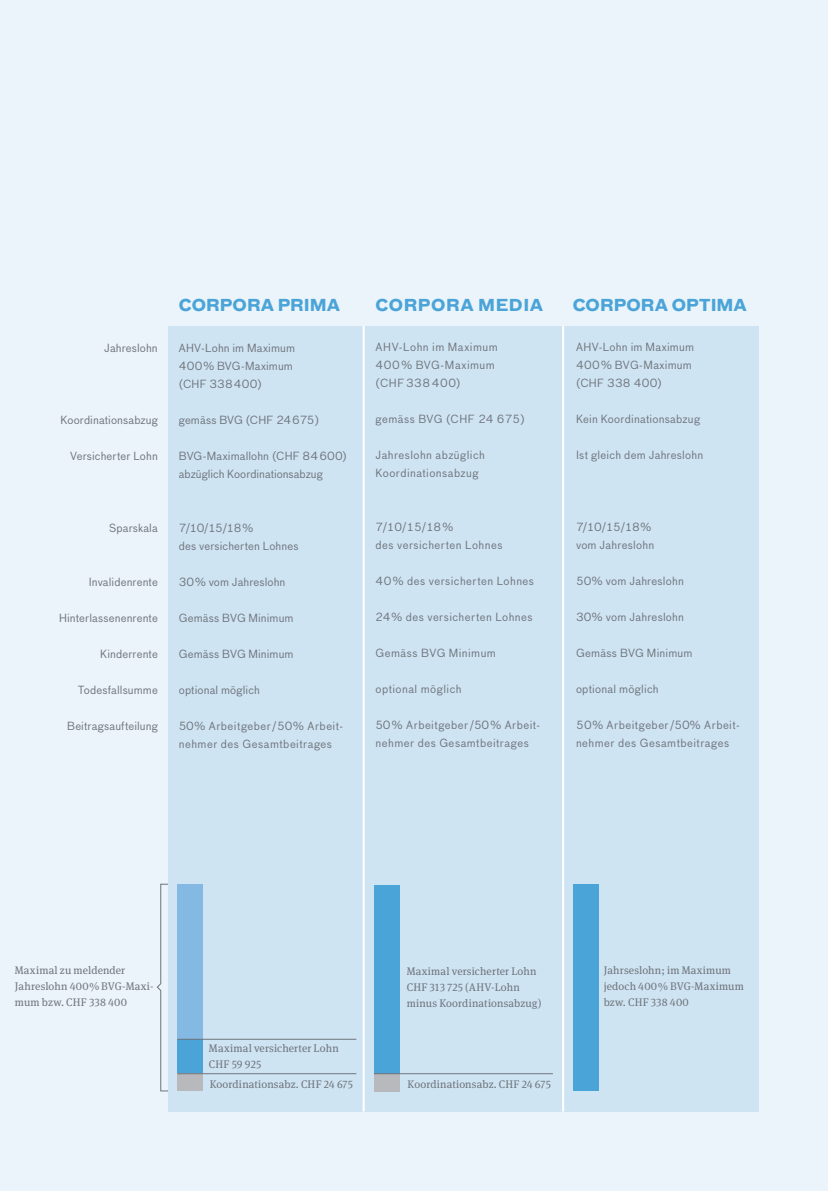
<style>
.page{position:relative;width:828px;height:1191px;background:#ebf4fa}
.page>*{position:absolute;margin:0;border:0;box-sizing:border-box;transform-origin:0 0}
.t1{font:700 16px "Bau Pro";letter-spacing:.01em;color:#4ba4d8}
.t2{font:700 16px "Bau Pro";letter-spacing:.035em;color:#4ba4d8}
.t3{font:11px/18px "Bau Pro";letter-spacing:.025em;color:#6f747b}
.t4{font:11px/16px "Meta Serif Pro";letter-spacing:.015em;color:#6f747b}
.t5{font:11px/18px "Bau Pro";letter-spacing:.045em;color:#6f747b}
.t6{font:11px/18px "Bau Pro";letter-spacing:.005em;color:#6f747b}
</style>
<div class="page">
<div style="left:168px;top:326px;width:590px;height:785px;background:#cfe4f3"></div>
<hr style="left:363px;top:326px;width:2px;height:785px;background:#fff">
<hr style="left:562px;top:326px;width:2px;height:785px;background:#fff">
<div style="left:573px;top:884px;width:25px;height:207px;background:#4ba4d8"></div>
<div style="left:177px;top:884px;width:26px;height:155px;background:#84b9e3"></div>
<div style="left:177px;top:1039px;width:26px;height:34px;background:#4ba4d8"></div>
<div style="left:177px;top:1073px;width:26px;height:18px;background:#b8b9bc"></div>
<hr style="left:177px;top:1039px;width:179px;height:1px;background:#6f747b">
<hr style="left:177px;top:1073px;width:179px;height:1px;background:#6f747b">
<div style="left:374px;top:1073px;width:25px;height:18px;background:#b8b9bc"></div>
<div style="left:374px;top:885px;width:25px;height:188px;background:#4ba4d8"></div>
<hr style="left:374px;top:1073px;width:179px;height:1px;background:#6f747b">
<svg style="left:157px;top:883px;width:11px;height:208px"></svg>
<p class="t3" style="left:104px;top:338px;width:55px">Jahreslohn</p>
<p class="t3" style="left:61px;top:410px;width:99px">Koordinationsabzug</p>
<p class="t3" style="left:70px;top:446px;width:89px">Versicherter Lohn</p>
<p class="t3" style="left:109px;top:518px;width:50px">Sparskala</p>
<p class="t3" style="left:89px;top:572px;width:71px">Invalidenrente</p>
<p class="t3" style="left:59px;top:608px;width:100px">Hinterlassenenrente</p>
<p class="t3" style="left:100px;top:644px;width:59px">Kinderrente</p>
<p class="t3" style="left:78px;top:680px;width:81px">Todesfallsumme</p>
<p class="t3" style="left:67px;top:716px;width:92px">Beitragsaufteilung</p>
<h1 class="t1" style="left:179px;top:291px;width:163px">CORPORA PRIMA</h1>
<h1 class="t2" style="left:375px;top:291px;width:169px">CORPORA MEDIA</h1>
<h1 class="t1" style="left:573px;top:291px;width:176px">CORPORA OPTIMA</h1>
<p class="t3" style="left:179px;top:338px;width:118px">AHV-Lohn im Maximum<br>400% BVG-Maximum (CHF 338400)</p>
<p class="t3" style="left:179px;top:410px;width:142px">gemäss BVG (CHF 24675)</p>
<p class="t6" style="left:179px;top:446px;width:170px">BVG-Maximallohn (CHF 84600) abzüglich Koordinationsabzug</p>
<p class="t3" style="left:179px;top:518px;width:121px">7/10/15/18%<br>des versicherten Lohnes</p>
<p class="t3" style="left:179px;top:572px;width:108px">30% vom Jahreslohn</p>
<p class="t3" style="left:179px;top:608px;width:116px">Gemäss BVG Minimum</p>
<p class="t3" style="left:179px;top:644px;width:116px">Gemäss BVG Minimum</p>
<p class="t3" style="left:179px;top:680px;width:82px">optional möglich</p>
<p class="t5" style="left:179px;top:716px;width:166px">50% Arbeitgeber / 50% Arbeit&shy;nehmer des Gesamtbeitrages</p>
<p class="t3" style="left:375px;top:338px;width:124px">AHV-Lohn im Maximum<br>400% BVG-Maximum (CHF 338 400)</p>
<p class="t5" style="left:375px;top:410px;width:151px">gemäss BVG (CHF 24 675)</p>
<p class="t3" style="left:375px;top:446px;width:111px">Jahreslohn abzüglich<br>Koordinationsabzug</p>
<p class="t5" style="left:375px;top:518px;width:128px">7/10/15/18%<br>des versicherten Lohnes</p>
<p class="t5" style="left:375px;top:572px;width:160px">40% des versicherten Lohnes</p>
<p class="t3" style="left:375px;top:608px;width:159px">24% des versicherten Lohnes</p>
<p class="t3" style="left:375px;top:644px;width:122px">Gemäss BVG Minimum</p>
<p class="t3" style="left:375px;top:680px;width:87px">optional möglich</p>
<p class="t5" style="left:375px;top:716px;width:166px">50% Arbeitgeber / 50% Arbeit&shy;nehmer des Gesamtbeitrages</p>
<p class="t3" style="left:576px;top:338px;width:120px">AHV-Lohn im Maximum<br>400% BVG-Maximum (CHF 338 400)</p>
<p class="t3" style="left:576px;top:410px;width:125px">Kein Koordinationsabzug</p>
<p class="t3" style="left:576px;top:446px;width:129px">Ist gleich dem Jahreslohn</p>
<p class="t3" style="left:576px;top:518px;width:80px">7/10/15/18% vom Jahreslohn</p>
<p class="t3" style="left:576px;top:572px;width:109px">50% vom Jahreslohn</p>
<p class="t3" style="left:576px;top:608px;width:110px">30% vom Jahreslohn</p>
<p class="t3" style="left:576px;top:644px;width:118px">Gemäss BVG Minimum</p>
<p class="t3" style="left:576px;top:680px;width:84px">optional möglich</p>
<p class="t5" style="left:576px;top:716px;width:165px">50% Arbeitgeber / 50% Arbeit&shy;nehmer des Gesamtbeitrages</p>
<p class="t4" style="left:15px;top:961px;width:140px">Maximal zu meldender<br>Jahreslohn 400% BVG-Maxi&shy;mum bzw. CHF 338 400</p>
<p class="t4" style="left:209px;top:1039px;width:131px">Maximal versicherter Lohn<br>CHF 59 925</p>
<p class="t4" style="left:210px;top:1075px;width:145px">Koordinationsabz. CHF 24 675</p>
<p class="t4" style="left:407px;top:962px;width:136px">Maximal versicherter Lohn<br>CHF 313 725 (AHV-Lohn minus Koordinationsabzug)</p>
<p class="t4" style="left:407px;top:1075px;width:145px">Koordinationsabz. CHF 24 675</p>
<p class="t4" style="left:604px;top:961px;width:142px">Jahrseslohn; im Maximum jedoch 400% BVG-Maximum bzw. CHF 338 400</p>
</div>
